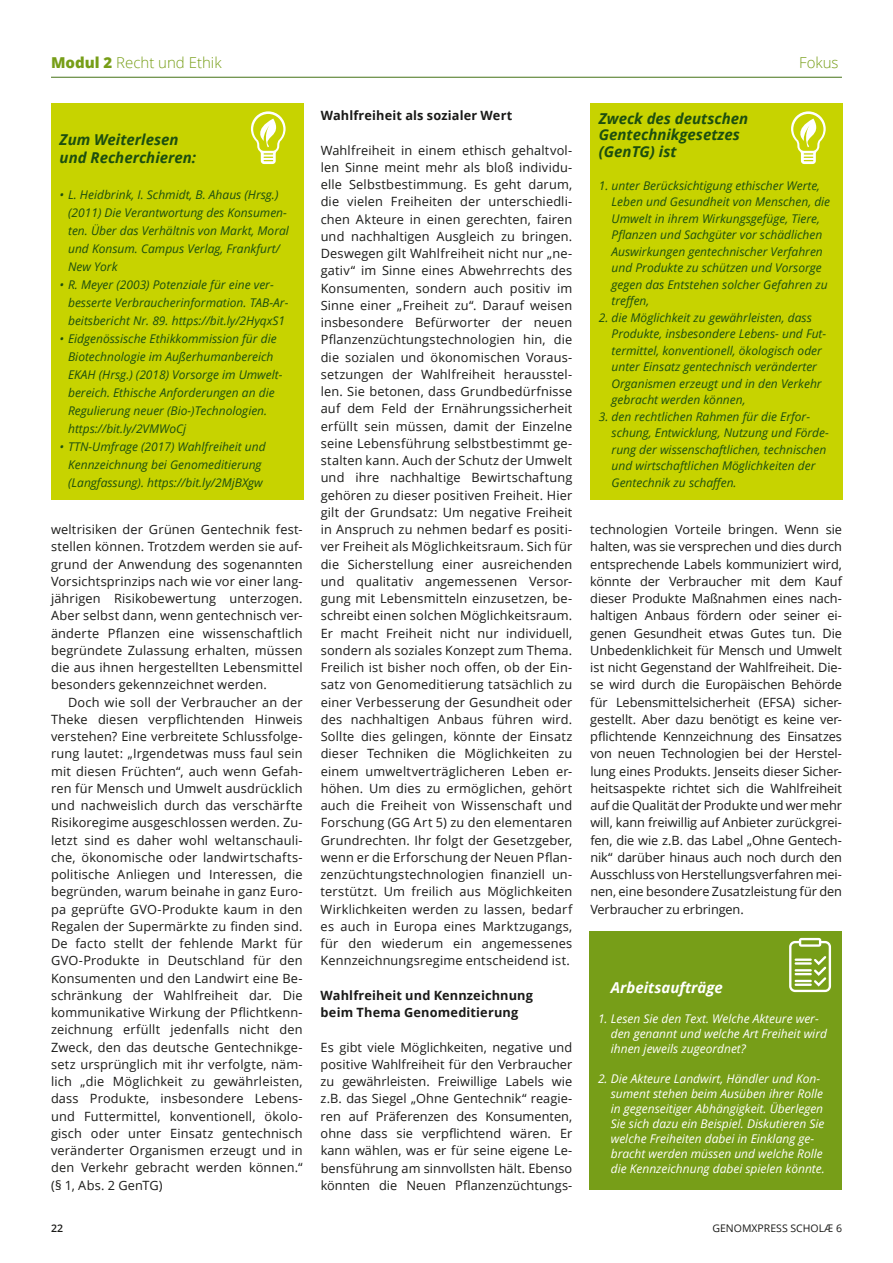
<style>
.page{position:relative;width:893px;height:1263px;background:#fff}
.page>*{position:absolute;margin:0;border:0;box-sizing:border-box;transform-origin:0 0}
.t1{font:italic 700 15px/16.5px "Open Sans";color:#1c4e0f}
.t2{font:300 15px "Open Sans";color:#779e18}
.t3{font:italic 700 15px "Open Sans";color:#fff}
.t4{font:12.75px/17.2px "Open Sans";letter-spacing:.01em;color:#1a1a18;text-align:justify}
.t5{font:700 12.75px/17.2px "Open Sans";letter-spacing:.015em;color:#1a1a18}
.t6{font:italic 12px/16.5px "Open Sans";color:#1c4e0f}
.t7{font:italic 12px/15px "Open Sans";color:#fff}
.t8{font:10.5px "Open Sans";color:#1a1a18}
.t9{font:600 10.5px "Open Sans";color:#1a1a18}
.s1{font-weight:800}
</style>
<div class="page">
<hr style="left:51px;top:77px;width:791px;height:1px;background:#457217">
<div style="left:51px;top:103px;width:252px;height:397px;background:#c7d300"></div>
<svg style="left:251px;top:111px;width:35px;height:53px"></svg>
<div style="left:589px;top:931px;width:253px;height:259px;background:#779e18"></div>
<svg style="left:789px;top:938px;width:42px;height:54px"></svg>
<hr style="left:795px;top:983px;width:17px;height:3px;background:#fff">
<div style="left:590px;top:103px;width:252px;height:397px;background:#c7d300"></div>
<svg style="left:791px;top:111px;width:35px;height:53px"></svg>
<p class="t2" style="left:51px;top:53px;width:172px"><span class="s1">Modul 2</span> Recht und Ethik</p>
<p class="t2" style="left:799px;top:53px;width:41px">Fokus</p>
<p class="t1" style="left:60px;top:130px;width:138px;line-height:18px">Zum Weiterlesen und Recherchieren:</p>
<p class="t6" style="left:68px;top:185px;width:222px;line-height:18px;text-indent:-9px">• L. Heidbrink, I. Schmidt, B. Ahaus (Hrsg.) (2011) Die Verantwortung des Konsumen&shy;ten. Über das Verhältnis von Markt, Moral und Konsum. Campus Verlag, Frankfurt/ New York</p>
<p class="t6" style="left:68px;top:275px;width:222px;line-height:18px;text-indent:-9px">• R. Meyer (2003) Potenziale für eine ver&shy;besserte Verbraucherinformation. TAB-Ar&shy;beitsbericht Nr. 89. https://bit.ly/2HyqxS1</p>
<p class="t6" style="left:68px;top:329px;width:216px;line-height:18px;text-indent:-9px">• Eidgenössische Ethikkommission für die Biotechnologie im Außerhumanbereich EKAH (Hrsg.) (2018) Vorsorge im Umwelt&shy;bereich. Ethische Anforderungen an die Regulierung neuer (Bio-)Technologien. https://bit.ly/2VMWoCj</p>
<p class="t6" style="left:60px;top:437px;width:208px;line-height:18px;text-align:center">• TTN-Umfrage (2017) Wahlfreiheit und<br>Kennzeichnung bei Genomeditierung (Langfassung). https://bit.ly/2MjBXgw</p>
<p class="t4" style="left:51px;top:520px;width:253px">weltrisiken der Grünen Gentechnik fest&shy;stellen können. Trotzdem werden sie auf&shy;grund der Anwendung des sogenannten Vorsichtsprinzips nach wie vor einer lang&shy;jährigen Risikobewertung unterzogen.<br>Aber selbst dann, wenn gentechnisch ver&shy;änderte Pflanzen eine wissenschaftlich begründete Zulassung erhalten, müssen die aus ihnen hergestellten Lebensmittel besonders gekennzeichnet werden.</p>
<p class="t4" style="left:51px;top:693px;width:253px;text-indent:17px">Doch wie soll der Verbraucher an der Theke diesen verpflichtenden Hinweis verstehen? Eine verbreitete Schlussfolge&shy;rung lautet: „Irgendetwas muss faul sein mit diesen Früchten“, auch wenn Gefah&shy;ren für Mensch und Umwelt ausdrücklich und nachweislich durch das verschärfte Risikoregime ausgeschlossen werden. Zu&shy;letzt sind es daher wohl weltanschauli&shy;che, ökonomische oder landwirtschafts&shy;politische Anliegen und Interessen, die begründen, warum beinahe in ganz Euro&shy;pa geprüfte GVO-Produkte kaum in den Regalen der Supermärkte zu finden sind.<br>De facto stellt der fehlende Markt für GVO-Produkte in Deutschland für den Konsumenten und den Landwirt eine Be&shy;schränkung der Wahlfreiheit dar. Die kommunikative Wirkung der Pflichtkenn&shy;zeichnung erfüllt jedenfalls nicht den Zweck, den das deutsche Gentechnikge&shy;setz ursprünglich mit ihr verfolgte, näm&shy;lich „die Möglichkeit zu gewährleisten, dass Produkte, insbesondere Lebens&shy;und Futtermittel, konventionell, ökolo&shy;gisch oder unter Einsatz gentechnisch veränderter Organismen erzeugt und in den Verkehr gebracht werden können.“ (§ 1, Abs. 2 GenTG)</p>
<p class="t5" style="left:321px;top:106px;width:193px">Wahlfreiheit als sozialer Wert</p>
<p class="t4" style="left:321px;top:141px;width:253px">Wahlfreiheit in einem ethisch gehaltvol&shy;len Sinne meint mehr als bloß individu&shy;elle Selbstbestimmung. Es geht darum, die vielen Freiheiten der unterschiedli&shy;chen Akteure in einen gerechten, fairen und nachhaltigen Ausgleich zu bringen.<br>Deswegen gilt Wahlfreiheit nicht nur „ne&shy;gativ“ im Sinne eines Abwehrrechts des Konsumenten, sondern auch positiv im Sinne einer „Freiheit zu“. Darauf weisen insbesondere Befürworter der neuen Pflanzenzüchtungstechnologien hin, die die sozialen und ökonomischen Voraus&shy;setzungen der Wahlfreiheit herausstel&shy;len. Sie betonen, dass Grundbedürfnisse auf dem Feld der Ernährungssicherheit erfüllt sein müssen, damit der Einzelne seine Lebensführung selbstbestimmt ge&shy;stalten kann. Auch der Schutz der Umwelt und ihre nachhaltige Bewirtschaftung gehören zu dieser positiven Freiheit. Hier gilt der Grundsatz: Um negative Freiheit in Anspruch zu nehmen bedarf es positi&shy;ver Freiheit als Möglichkeitsraum. Sich für die Sicherstellung einer ausreichenden und qualitativ angemessenen Versor&shy;gung mit Lebensmitteln einzusetzen, be&shy;schreibt einen solchen Möglichkeitsraum.<br>Er macht Freiheit nicht nur individuell, sondern als soziales Konzept zum Thema.<br>Freilich ist bisher noch offen, ob der Ein&shy;satz von Genomeditierung tatsächlich zu einer Verbesserung der Gesundheit oder des nachhaltigen Anbaus führen wird.<br>Sollte dies gelingen, könnte der Einsatz dieser Techniken die Möglichkeiten zu einem umweltverträglicheren Leben er&shy;höhen. Um dies zu ermöglichen, gehört auch die Freiheit von Wissenschaft und Forschung (GG Art 5) zu den elementaren Grundrechten. Ihr folgt der Gesetzgeber, wenn er die Erforschung der Neuen Pflan&shy;zenzüchtungstechnologien finanziell un&shy;terstützt. Um freilich aus Möglichkeiten Wirklichkeiten werden zu lassen, bedarf es auch in Europa eines Marktzugangs, für den wiederum ein angemessenes Kennzeichnungsregime entscheidend ist.</p>
<p class="t5" style="left:321px;top:986px;width:214px">Wahlfreiheit und Kennzeichnung beim Thema Genomeditierung</p>
<p class="t4" style="left:321px;top:1038px;width:253px">Es gibt viele Möglichkeiten, negative und positive Wahlfreiheit für den Verbraucher zu gewährleisten. Freiwillige Labels wie z.B. das Siegel „Ohne Gentechnik“ reagie&shy;ren auf Präferenzen des Konsumenten, ohne dass sie verpflichtend wären. Er kann wählen, was er für seine eigene Le&shy;bensführung am sinnvollsten hält. Ebenso könnten die Neuen Pflanzenzüchtungs-</p>
<p class="t1" style="left:599px;top:110px;width:151px">Zweck des deutschen<br>Gentechnikgesetzes (GenTG) ist</p>
<p class="t6" style="left:612px;top:177px;width:220px;text-indent:-13px">1. unter Berücksichtigung ethischer Werte, Leben und Gesundheit von Menschen, die Umwelt in ihrem Wirkungsgefüge, Tiere, Pflanzen und Sachgüter vor schädlichen Auswirkungen gentechnischer Verfahren und Produkte zu schützen und Vorsorge gegen das Entstehen solcher Gefahren zu treffen,</p>
<p class="t6" style="left:612px;top:309px;width:216px;text-indent:-13px">2. die Möglichkeit zu gewährleisten, dass Produkte, insbesondere Lebens- und Fut&shy;termittel, konventionell, ökologisch oder unter Einsatz gentechnisch veränderter Organismen erzeugt und in den Verkehr gebracht werden können,</p>
<p class="t6" style="left:612px;top:408px;width:219px;text-indent:-13px">3. den rechtlichen Rahmen für die Erfor&shy;schung, Entwicklung, Nutzung und Förde&shy;rung der wissenschaftlichen, technischen und wirtschaftlichen Möglichkeiten der Gentechnik zu schaffen.</p>
<p class="t4" style="left:590px;top:521px;width:253px">technologien Vorteile bringen. Wenn sie halten, was sie versprechen und dies durch entsprechende Labels kommuniziert wird, könnte der Verbraucher mit dem Kauf dieser Produkte Maßnahmen eines nach&shy;haltigen Anbaus fördern oder seiner ei&shy;genen Gesundheit etwas Gutes tun. Die Unbedenklichkeit für Mensch und Umwelt ist nicht Gegenstand der Wahlfreiheit. Die&shy;se wird durch die Europäischen Behörde für Lebensmittelsicherheit (EFSA) sicher&shy;gestellt. Aber dazu benötigt es keine ver&shy;pflichtende Kennzeichnung des Einsatzes von neuen Technologien bei der Herstel&shy;lung eines Produkts. Jenseits dieser Sicher&shy;heitsaspekte richtet sich die Wahlfreiheit auf die Qualität der Produkte und wer mehr will, kann freiwillig auf Anbieter zurückgrei&shy;fen, die wie z.B. das Label „Ohne Gentech&shy;nik“ darüber hinaus auch noch durch den Ausschluss von Herstellungsverfahren mei&shy;nen, eine besondere Zusatzleistung für den Verbraucher zu erbringen.</p>
<p class="t3" style="left:611px;top:976px;width:114px">Arbeitsaufträge</p>
<p class="t7" style="left:611px;top:1010px;width:218px;text-indent:-13px">1. Lesen Sie den Text. Welche Akteure wer&shy;den genannt und welche Art Freiheit wird ihnen jeweils zugeordnet?</p>
<p class="t7" style="left:611px;top:1070px;width:215px;text-indent:-13px">2. Die Akteure Landwirt, Händler und Kon&shy;sument stehen beim Ausüben ihrer Rolle in gegenseitiger Abhängigkeit. Überlegen Sie sich dazu ein Beispiel. Diskutieren Sie welche Freiheiten dabei in Einklang ge&shy;bracht werden müssen und welche Rolle die Kennzeichnung dabei spielen könnte.</p>
<p class="t9" style="left:51px;top:1221px;width:13px">22</p>
<p class="t8" style="left:712px;top:1221px;width:131px">GENOMXPRESS SCHOLÆ 6</p>
</div>
